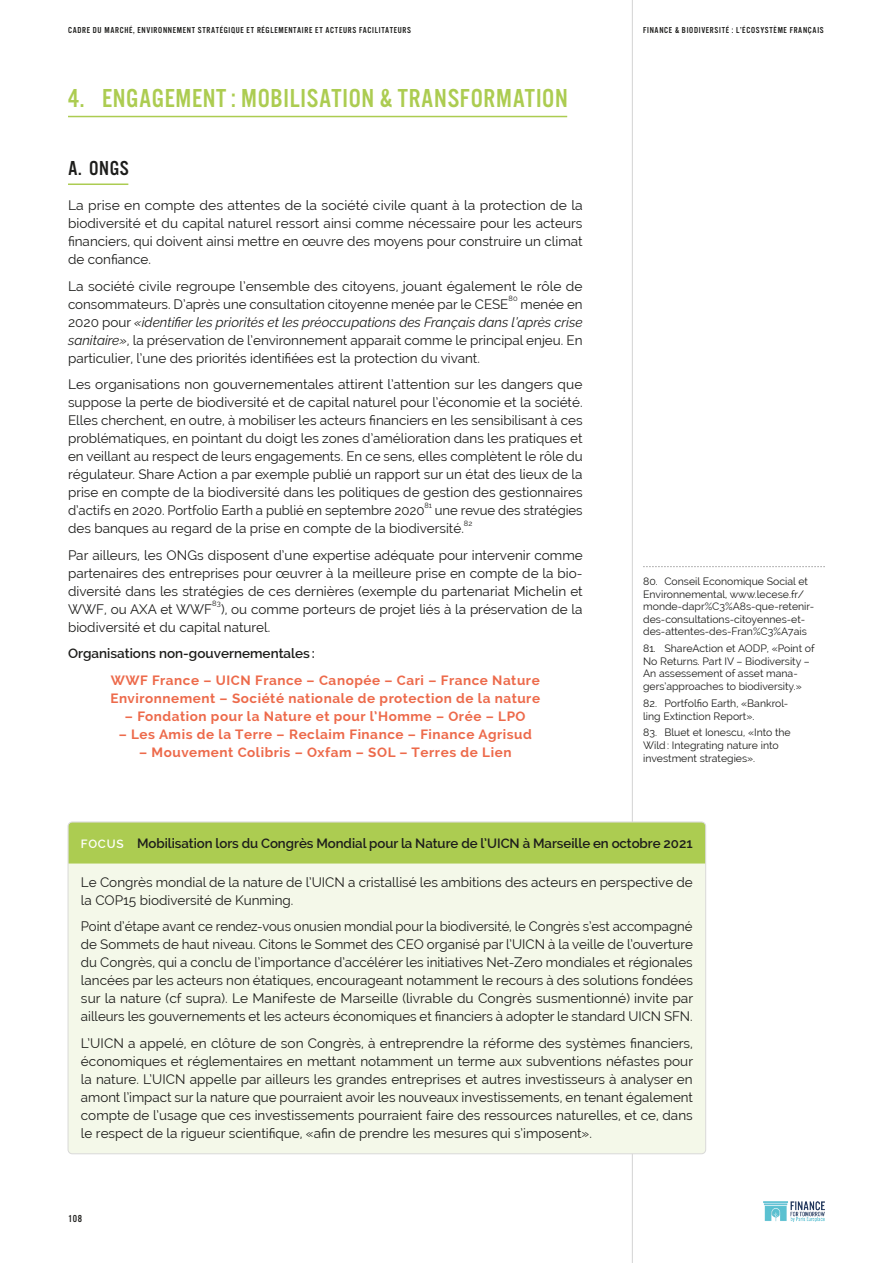
<style>
.page{position:relative;width:893px;height:1263px;background:#fff}
.page>*{position:absolute;margin:0;border:0;box-sizing:border-box;transform-origin:0 0}
.T1_-_Intro{font:27px "Alternate Gothic FS Three";letter-spacing:.025em;color:#accc51}
.T2{font:21px "Alternate Gothic FS Three";color:#1d1d1b}
.texte_de_lecture{font:13.5px/18px "Raleway";color:#1d1d1b;text-align:justify}
.liste{font:700 13.5px/18px "Raleway";letter-spacing:.04em;color:#ed6a4b}
.focus_titre{font:600 13.5px "Raleway";letter-spacing:-.005em;color:#1d1d1b}
.texte_de_lecture-2{font:600 13.5px "Raleway";color:#1d1d1b}
.t1{font:10.5px/12.6px "Raleway";color:#1d1d1b}
.t2{font:10.5px "Alternate Gothic FS Three";color:#1d1d1b}
.t3{font:9px "Alternate Gothic FS Three";letter-spacing:.075em;color:#1d1d1b}
.texte_de_lecture-3{font:7.5px "Raleway";letter-spacing:.01em;color:#1d1d1b}
.s1{font-style:italic}
.s2{font-size:12px;color:#fff}
</style>
<div class="page">
<hr style="left:632px;top:0;width:1px;height:1263px;background:#1d1d1b">
<img style="left:764px;top:1202px;width:61px;height:20px">
<hr style="left:68px;top:116px;width:499px;height:1px;background:#accc51">
<hr style="left:68px;top:183px;width:60px;height:2px;background:#accc51">
<svg style="left:643px;top:566px;width:182px;height:1px"></svg>
<div style="left:68px;top:822px;width:638px;height:332px;background:#f4f8e9;border-radius:4px"></div>
<div style="left:68px;top:822px;width:637px;height:41px;background:#accc51"></div>
<p class="t3" style="left:68px;top:25px;width:345px">CADRE DU MARCHÉ, ENVIRONNEMENT STRATÉGIQUE ET RÉGLEMENTAIRE ET ACTEURS FACILITATEURS</p>
<p class="t3" style="left:643px;top:25px;width:182px">FINANCE &amp; BIODIVERSITÉ : L’ÉCOSYSTÈME FRANÇAIS</p>
<p class="T1_-_Intro" style="left:68px;top:84px;width:501px">4. ENGAGEMENT: MOBILISATION &amp; TRANSFORMATION</p>
<p class="T2" style="left:68px;top:157px;width:62px">A. ONGS</p>
<p class="texte_de_lecture" style="left:68px;top:196px;width:516px">La prise en compte des attentes de la société civile quant à la protection de la biodiversité et du capital naturel ressort ainsi comme nécessaire pour les acteurs financiers, qui doivent ainsi mettre en œuvre des moyens pour construire un climat de confiance.</p>
<p class="texte_de_lecture" style="left:68px;top:277px;width:516px">La société civile regroupe l’ensemble des citoyens, jouant également le rôle de consommateurs. D’après une consultation citoyenne menée par le CESE</p>
<p class="texte_de_lecture-3" style="left:508px;top:294px;width:11px">80</p>
<p class="texte_de_lecture" style="left:68px;top:295px;width:516px;text-indent:453px">menée en 2020 pour <span class="s1">«identifier les priorités et les préoccupations des Français dans l’après crise sanitaire»</span>, la préservation de l’environnement apparait comme le principal enjeu. En particulier, l’une des priorités identifiées est la protection du vivant.</p>
<p class="texte_de_lecture" style="left:68px;top:375px;width:516px">Les organisations non gouvernementales attirent l’attention sur les dangers que suppose la perte de biodiversité et de capital naturel pour l’économie et la société.<br>Elles cherchent, en outre, à mobiliser les acteurs financiers en les sensibilisant à ces problématiques, en pointant du doigt les zones d’amélioration dans les pratiques et en veillant au respect de leurs engagements. En ce sens, elles complètent le rôle du régulateur. Share Action a par exemple publié un rapport sur un état des lieux de la prise en compte de la biodiversité dans les politiques de gestion des gestionnaires d’actifs en 2020. Portfolio Earth a publié en septembre 2020</p>
<p class="texte_de_lecture-3" style="left:424px;top:500px;width:9px">81</p>
<p class="texte_de_lecture" style="left:68px;top:501px;width:516px;text-indent:367px">une revue des stratégies des banques au regard de la prise en compte de la biodiversité.</p>
<p class="texte_de_lecture-3" style="left:464px;top:518px;width:10px">82</p>
<p class="texte_de_lecture" style="left:68px;top:546px;width:516px">Par ailleurs, les ONGs disposent d’une expertise adéquate pour intervenir comme partenaires des entreprises pour œuvrer à la meilleure prise en compte de la bio&shy;diversité dans les stratégies de ces dernières (exemple du partenariat Michelin et WWF, ou AXA et WWF</p>
<p class="texte_de_lecture-3" style="left:212px;top:599px;width:10px">83</p>
<p class="texte_de_lecture" style="left:68px;top:600px;width:516px;text-indent:153px">), ou comme porteurs de projet liés à la préservation de la biodiversité et du capital naturel.</p>
<p class="texte_de_lecture-2" style="left:68px;top:645px;width:248px">Organisations non-gouvernementales :</p>
<p class="liste" style="left:110px;top:671px;width:431px">WWF France – UICN France – Canopée – Cari – France Nature<br>Environnement – Société nationale de protection de la nature</p>
<p class="liste" style="left:125px;top:707px;width:402px">– Fondation pour la Nature et pour l’Homme – Orée – LPO</p>
<p class="liste" style="left:119px;top:725px;width:415px">– Les Amis de la Terre – Reclaim Finance – Finance Agrisud</p>
<p class="liste" style="left:139px;top:743px;width:374px">– Mouvement Colibris – Oxfam – SOL – Terres de Lien</p>
<p class="t1" style="left:643px;top:575px;width:173px">80. Conseil Economique Social et Environnemental, www.lecese.fr/ monde-dapr%C3%A8s-que-retenir&shy;des-consultations-citoyennes-et&shy;des-attentes-des-Fran%C3%A7ais</p>
<p class="t1" style="left:643px;top:642px;width:173px">81. ShareAction et AODP, «Point of No Returns. Part IV – Biodiversity – An assessement of asset mana&shy;gers’approaches to biodiversity.»</p>
<p class="t1" style="left:643px;top:697px;width:147px">82. Portfolfio Earth, «Bankrol&shy;ling Extinction Report».</p>
<p class="t1" style="left:643px;top:726px;width:149px">83. Bluet et Ionescu, «Into the<br>Wild: Integrating nature into investment strategies».</p>
<p class="focus_titre" style="left:81px;top:835px;width:613px"><span class="s2">FOCUS</span> Mobilisation lors du Congrès Mondial pour la Nature de l’UICN à Marseille en octobre 2021</p>
<p class="texte_de_lecture" style="left:81px;top:873px;width:613px">Le Congrès mondial de la nature de l’UICN a cristallisé les ambitions des acteurs en perspective de la COP15 biodiversité de Kunming.</p>
<p class="texte_de_lecture" style="left:81px;top:917px;width:614px">Point d’étape avant ce rendez-vous onusien mondial pour la biodiversité, le Congrès s’est accompagné de Sommets de haut niveau. Citons le Sommet des CEO organisé par l’UICN à la veille de l’ouverture du Congrès, qui a conclu de l’importance d’accélérer les initiatives Net-Zero mondiales et régionales lancées par les acteurs non étatiques, encourageant notamment le recours à des solutions fondées sur la nature (cf supra). Le Manifeste de Marseille (livrable du Congrès susmentionné) invite par ailleurs les gouvernements et les acteurs économiques et financiers à adopter le standard UICN SFN.</p>
<p class="texte_de_lecture" style="left:81px;top:1034px;width:614px">L’UICN a appelé, en clôture de son Congrès, à entreprendre la réforme des systèmes financiers, économiques et réglementaires en mettant notamment un terme aux subventions néfastes pour la nature. L’UICN appelle par ailleurs les grandes entreprises et autres investisseurs à analyser en amont l’impact sur la nature que pourraient avoir les nouveaux investissements, en tenant également compte de l’usage que ces investissements pourraient faire des ressources naturelles, et ce, dans le respect de la rigueur scientifique, «afin de prendre les mesures qui s’imposent».</p>
<p class="t2" style="left:68px;top:1213px;width:16px">108</p>
</div>
